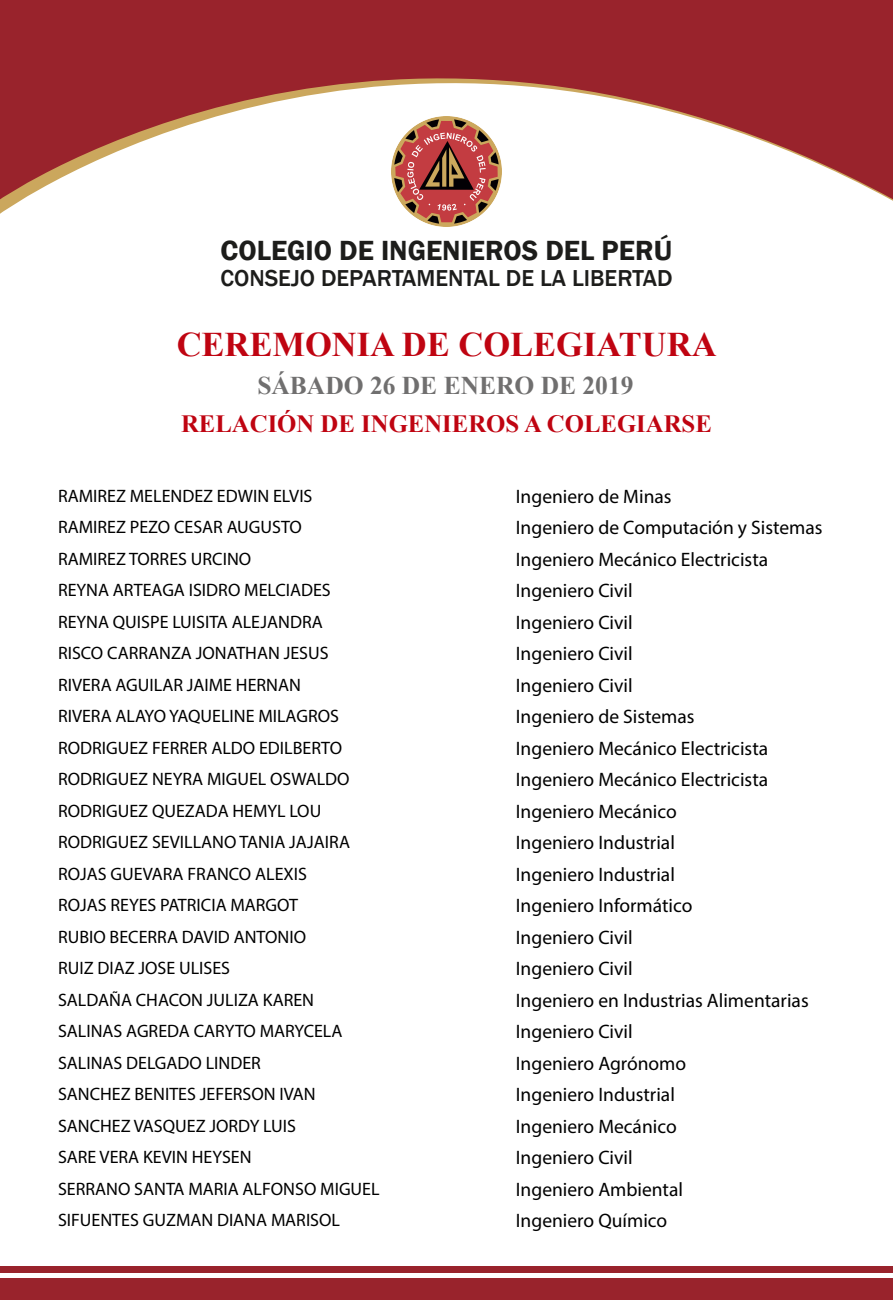
<style>
.page{position:relative;width:893px;height:1300px;background:#fff}
.page>*{position:absolute;margin:0;border:0;box-sizing:border-box;transform-origin:0 0}
.t1{font:700 34.5px "Times New Roman";color:#bf0411}
.t2{font:600 28.5px "Franklin Gothic";color:#1d1d1b}
.t3{font:700 25.5px "Times New Roman";color:#706f6f}
.t4{font:700 24.75px "Times New Roman";color:#bf0411}
.t5{font:500 23.7px "Franklin Gothic";color:#1d1d1b}
.t6{font:19.5px/31.5px "Myriad Pro";color:#000}
.t7{font:18px/31.5px "Myriad Pro";color:#000}
</style>
<div class="page">
<div style="left:0;top:1279px;width:893px;height:21px;background:#99232c"></div>
<div style="left:0;top:1266px;width:893px;height:6px;background:#99232c"></div>
<img style="left:411px;top:214px;width:71px;height:12px">
<svg style="left:0;top:199px;width:893px;height:15px"></svg>
<svg style="left:0;top:0;width:893px;height:199px;fill:#99232c"></svg>
<h2 class="t2" style="left:221px;top:233px;width:453px">COLEGIO DE INGENIEROS DEL PERÚ</h2>
<h3 class="t5" style="left:220px;top:264px;width:454px">CONSEJO DEPARTAMENTAL DE LA LIBERTAD</h3>
<h1 class="t1" style="left:177px;top:320px;width:541px">CEREMONIA DE COLEGIATURA</h1>
<h3 class="t3" style="left:257px;top:367px;width:378px">SÁBADO 26 DE ENERO DE 2019</h3>
<h3 class="t4" style="left:181px;top:406px;width:532px">RELACIÓN DE INGENIEROS A COLEGIARSE</h3>
<p class="t7" style="left:58px;top:479px;width:323px">RAMIREZ MELENDEZ EDWIN ELVIS<br>RAMIREZ PEZO CESAR AUGUSTO<br>RAMIREZ TORRES URCINO<br>REYNA ARTEAGA ISIDRO MELCIADES<br>REYNA QUISPE LUISITA ALEJANDRA<br>RISCO CARRANZA JONATHAN JESUS<br>RIVERA AGUILAR JAIME HERNAN<br>RIVERA ALAYO YAQUELINE MILAGROS<br>RODRIGUEZ FERRER ALDO EDILBERTO<br>RODRIGUEZ NEYRA MIGUEL OSWALDO<br>RODRIGUEZ QUEZADA HEMYL LOU<br>RODRIGUEZ SEVILLANO TANIA JAJAIRA<br>ROJAS GUEVARA FRANCO ALEXIS<br>ROJAS REYES PATRICIA MARGOT<br>RUBIO BECERRA DAVID ANTONIO<br>RUIZ DIAZ JOSE ULISES<br>SALDAÑA CHACON JULIZA KAREN<br>SALINAS AGREDA CARYTO MARYCELA<br>SALINAS DELGADO LINDER<br>SANCHEZ BENITES JEFERSON IVAN<br>SANCHEZ VASQUEZ JORDY LUIS<br>SARE VERA KEVIN HEYSEN<br>SERRANO SANTA MARIA ALFONSO MIGUEL<br>SIFUENTES GUZMAN DIANA MARISOL</p>
<p class="t6" style="left:516px;top:480px;width:308px">Ingeniero de Minas<br>Ingeniero de Computación y Sistemas<br>Ingeniero Mecánico Electricista<br>Ingeniero Civil<br>Ingeniero Civil<br>Ingeniero Civil<br>Ingeniero Civil<br>Ingeniero de Sistemas<br>Ingeniero Mecánico Electricista<br>Ingeniero Mecánico Electricista<br>Ingeniero Mecánico<br>Ingeniero Industrial<br>Ingeniero Industrial<br>Ingeniero Informático<br>Ingeniero Civil<br>Ingeniero Civil<br>Ingeniero en Industrias Alimentarias<br>Ingeniero Civil<br>Ingeniero Agrónomo<br>Ingeniero Industrial<br>Ingeniero Mecánico<br>Ingeniero Civil<br>Ingeniero Ambiental<br>Ingeniero Químico</p>
</div>
